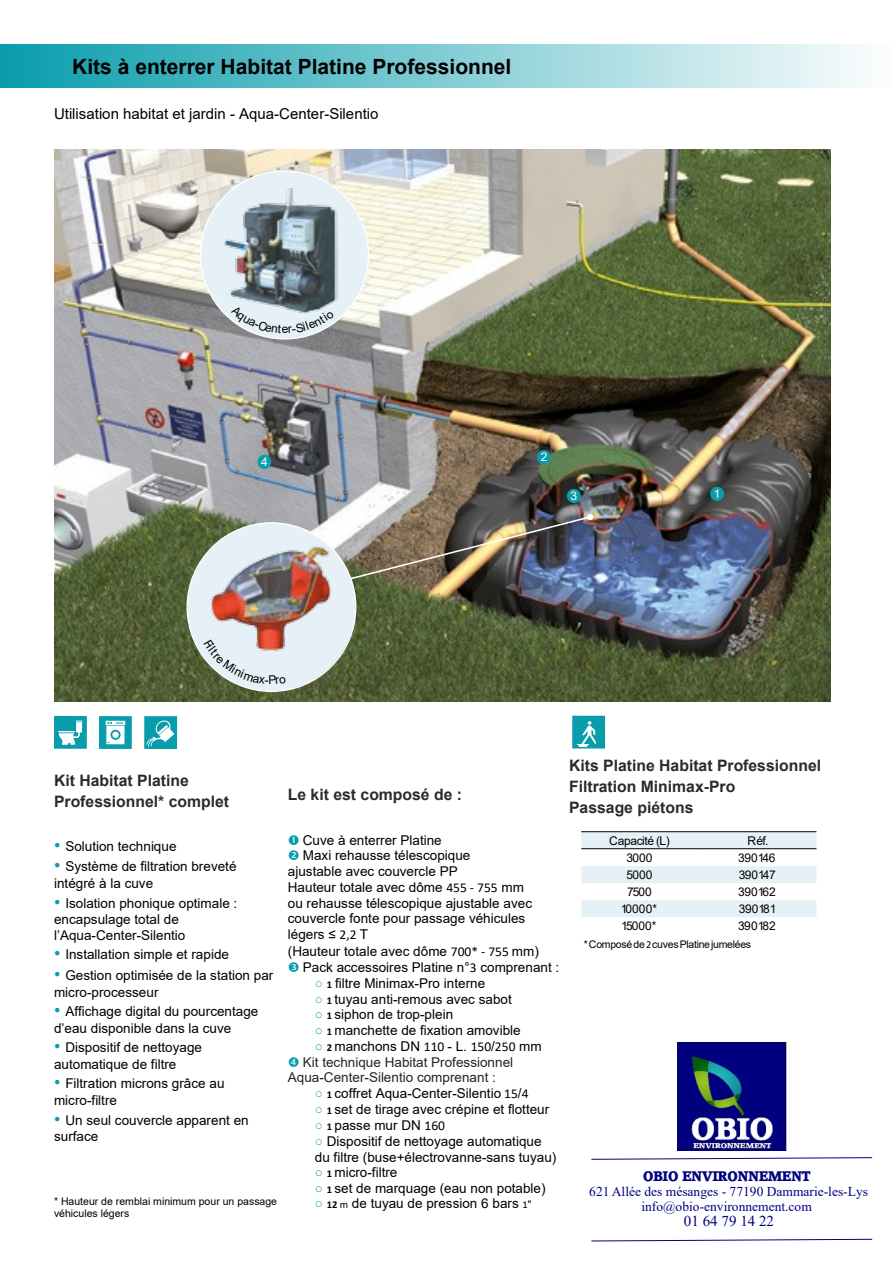
<style>
.page{position:relative;width:893px;height:1263px;background:#fff}
.page>*{position:absolute;margin:0;border:0;box-sizing:border-box;transform-origin:0 0}
.t1{font:700 21px "Arial";color:#000}
.t2{font:700 15.75px/21px "Arial";color:#2c2b2a}
.t3{font:15px "Arial";color:#000}
.t4{font:15px "Times New Roman";color:#010080}
.t5{font:13.5px/16.8px "Arial";color:#000}
.t6{font:13.5px/14.9px "Times New Roman";color:#010080;text-align:center}
.t7{font:13.5px "Arial";color:#252422}
.t8{font:13.5px "Accord Heavy SF Bold";color:#010080}
.t9{font:12px "Arial";letter-spacing:-.03em;color:#000}
.t10{font:12px "Arial";color:#fefefe}
.t11{font:10.5px/12px "Arial";color:#000}
.t12{font:10.5px "Arial";letter-spacing:-.025em;color:#000}
.s1{font-family:"Times New Roman";font-size:18px;color:#099dac}
.s2{color:#fefefe}
.s3{font-family:"Calibri"}
.s4{color:#099dac}
.s5{font-family:"Calibri";font-weight:700;font-size:10.5px}
.s6{font-family:"Calibri";font-size:10.5px}
.s7{font-size:10.5px}
</style>
<div class="page">
<div style="left:0;top:44px;width:893px;height:43px;background:linear-gradient(to right,#089dac,#fcfdfd)"></div>
<img style="left:54px;top:150px;width:776px;height:552px">
<div style="left:201px;top:171px;width:167px;height:168px;background:#e6f1f7;border-radius:50%"></div>
<img style="left:220px;top:189px;width:118px;height:125px">
<div style="left:187px;top:523px;width:169px;height:168px;background:#e6f1f7;border-radius:50%"></div>
<img style="left:187px;top:542px;width:156px;height:148px">
<img style="left:349px;top:514px;width:244px;height:66px">
<div style="left:54px;top:716px;width:33px;height:33px;background:#099dac"></div>
<svg style="left:58px;top:721px;width:25px;height:24px"></svg>
<div style="left:99px;top:716px;width:33px;height:33px;background:#099dac"></div>
<svg style="left:105px;top:720px;width:20px;height:1px"></svg>
<svg style="left:105px;top:721px;width:21px;height:24px"></svg>
<div style="left:144px;top:716px;width:33px;height:33px;background:#099dac"></div>
<svg style="left:146px;top:720px;width:29px;height:27px"></svg>
<div style="left:572px;top:716px;width:33px;height:32px;background:#099dac"></div>
<svg style="left:576px;top:721px;width:20px;height:26px"></svg>
<div style="left:710px;top:487px;width:14px;height:14px;background:#099dac;border:1px solid #099dac;border-radius:50%"></div>
<div style="left:567px;top:489px;width:13px;height:14px;background:#099dac;border:1px solid #099dac;border-radius:50%"></div>
<div style="left:537px;top:450px;width:13px;height:14px;background:#099dac;border:1px solid #099dac;border-radius:50%"></div>
<div style="left:258px;top:455px;width:13px;height:14px;background:#099dac;border:1px solid #099dac;border-radius:50%"></div>
<svg style="left:581px;top:832px;width:235px;height:85px"></svg>
<hr style="left:699px;top:831px;width:117px;height:1px;background:#000">
<hr style="left:699px;top:848px;width:117px;height:1px;background:#000">
<hr style="left:581px;top:831px;width:118px;height:1px;background:#000">
<hr style="left:581px;top:848px;width:118px;height:1px;background:#000">
<svg style="left:591px;top:1157px;width:282px;height:3px"></svg>
<svg style="left:591px;top:1238px;width:282px;height:4px"></svg>
<img style="left:677px;top:1042px;width:109px;height:108px">
<svg style="left:231px;top:306px;width:103px;height:28px"></svg>
<svg style="left:204px;top:639px;width:82px;height:45px"></svg>
<h1 class="t1" style="left:72px;top:58px;width:441px">Kits à enterrer Habitat Platine Professionnel</h1>
<p class="t3" style="left:54px;top:108px;width:326px">Utilisation habitat et jardin - Aqua-Center-Silentio</p>
<p class="t10" style="left:261px;top:457px;width:8px">4</p>
<p class="t10" style="left:541px;top:452px;width:8px">2</p>
<p class="t10" style="left:570px;top:491px;width:8px">3</p>
<p class="t10" style="left:714px;top:489px;width:8px">1</p>
<p class="t2" style="left:54px;top:771px;width:177px">Kit Habitat Platine<br>Professionnel* complet</p>
<p class="t5" style="left:54px;top:839px;width:124px"><span class="s1">•</span> Solution technique</p>
<p class="t5" style="left:54px;top:859px;width:184px"><span class="s1">•</span> Système de filtration breveté intégré à la cuve</p>
<p class="t5" style="left:54px;top:896px;width:185px"><span class="s1">•</span> Isolation phonique optimale : encapsulage total de</p>
<p class="t5" style="left:54px;top:928px;width:133px">l’Aqua-Center-Silentio</p>
<p class="t5" style="left:54px;top:947px;width:176px"><span class="s1">•</span> Installation simple et rapide</p>
<p class="t5" style="left:54px;top:968px;width:221px"><span class="s1">•</span> Gestion optimisée de la station par micro-processeur</p>
<p class="t5" style="left:54px;top:1004px;width:206px"><span class="s1">•</span> Affichage digital du pourcentage d’eau disponible dans la cuve</p>
<p class="t5" style="left:54px;top:1040px;width:149px"><span class="s1">•</span> Dispositif de nettoyage automatique de filtre</p>
<p class="t5" style="left:54px;top:1076px;width:172px"><span class="s1">•</span> Filtration microns grâce au micro-filtre</p>
<p class="t5" style="left:54px;top:1113px;width:196px"><span class="s1">•</span> Un seul couvercle apparent en surface</p>
<p class="t11" style="left:54px;top:1196px;width:225px">* Hauteur de remblai minimum pour un passage véhicules légers</p>
<p class="t2" style="left:288px;top:785px;width:176px">Le kit est composé de :</p>
<p class="t5" style="left:300px;top:833px;width:143px"><span class="s2">l</span>Cuve à enterrer Platine</p>
<p class="t5" style="left:300px;top:848px;width:172px"><span class="s2">l</span>Maxi rehausse télescopique</p>
<p class="t5" style="left:288px;top:864px;width:171px">ajustable avec couvercle PP</p>
<p class="t5" style="left:288px;top:880px;width:238px">Hauteur totale avec dôme <span class="s3">455 - 755</span> mm</p>
<p class="t5" style="left:288px;top:896px;width:246px">ou rehausse télescopique ajustable avec</p>
<p class="t5" style="left:288px;top:911px;width:239px">couvercle fonte pour passage véhicules</p>
<p class="t5" style="left:288px;top:927px;width:82px">légers ≤ <span class="s3">2,2</span> T</p>
<p class="t5" style="left:288px;top:944px;width:253px">(Hauteur totale avec dôme <span class="s3">700* - 755</span> mm)</p>
<p class="t5" style="left:300px;top:960px;width:261px"><span class="s2">l</span>Pack accessoires Platine n°<span class="s3">3</span> comprenant :</p>
<p class="t5" style="left:315px;top:976px;width:172px"><span class="s4">○</span> <span class="s5">1</span> filtre Minimax-Pro interne</p>
<p class="t5" style="left:315px;top:992px;width:198px"><span class="s4">○</span> <span class="s5">1</span> tuyau anti-remous avec sabot</p>
<p class="t5" style="left:315px;top:1007px;width:140px"><span class="s4">○</span> <span class="s5">1</span> siphon de trop-plein</p>
<p class="t5" style="left:315px;top:1023px;width:207px"><span class="s4">○</span> <span class="s5">1</span> manchette de fixation amovible</p>
<p class="t5" style="left:315px;top:1039px;width:228px"><span class="s4">○</span> <span class="s5">2</span> manchons DN <span class="s3">110</span> - L. <span class="s3">150</span>/<span class="s3">250</span> mm</p>
<p class="t7" style="left:300px;top:1057px;width:215px"><span class="s2">l</span>Kit technique Habitat Professionnel</p>
<p class="t7" style="left:288px;top:1072px;width:210px">Aqua-Center-Silentio comprenant :</p>
<p class="t5" style="left:315px;top:1086px;width:215px"><span class="s4">○</span> <span class="s5">1</span> coffret Aqua-Center-Silentio <span class="s3">15</span>/<span class="s3">4</span></p>
<p class="t5" style="left:315px;top:1102px;width:236px"><span class="s4">○</span> <span class="s5">1</span> set de tirage avec crépine et flotteur</p>
<p class="t5" style="left:315px;top:1118px;width:132px"><span class="s4">○</span> <span class="s5">1</span> passe mur DN <span class="s3">160</span></p>
<p class="t5" style="left:315px;top:1135px;width:243px;line-height:15.5px"><span class="s4">○</span> Dispositif de nettoyage automatique du filtre (buse+électrovanne-sans tuyau)</p>
<p class="t5" style="left:315px;top:1165px;width:84px"><span class="s4">○</span> <span class="s5">1</span> micro-filtre</p>
<p class="t5" style="left:315px;top:1181px;width:232px"><span class="s4">○</span> <span class="s5">1</span> set de marquage (eau non potable)</p>
<p class="t5" style="left:315px;top:1196px;width:218px"><span class="s4">○</span> <span class="s5">12</span> <span class="s6">m</span> de tuyau de pression 6 bars <span class="s6">1</span><span class="s7">"</span></p>
<p class="t2" style="left:569px;top:757px;width:254px">Kits Platine Habitat Professionnel<br>Filtration Minimax-Pro<br>Passage piétons</p>
<p class="t9" style="left:609px;top:836px;width:62px">Capacité (L)</p>
<p class="t9" style="left:747px;top:836px;width:23px">Réf.</p>
<p class="t9" style="left:626px;top:853px;width:28px">3000</p>
<p class="t9" style="left:738px;top:853px;width:39px">390146</p>
<p class="t9" style="left:627px;top:870px;width:27px">5000</p>
<p class="t9" style="left:739px;top:870px;width:39px">390147</p>
<p class="t9" style="left:627px;top:887px;width:26px">7500</p>
<p class="t9" style="left:738px;top:887px;width:39px">390162</p>
<p class="t9" style="left:621px;top:904px;width:38px">10000*</p>
<p class="t9" style="left:739px;top:904px;width:39px">390181</p>
<p class="t9" style="left:621px;top:921px;width:37px">15000*</p>
<p class="t9" style="left:738px;top:921px;width:39px">390182</p>
<p class="t12" style="left:584px;top:941px;width:169px">* Composé de <span class="s3">2</span> cuves Platine jumelées</p>
<p class="t8" style="left:643px;top:1169px;width:169px">OBIO ENVIRONNEMENT</p>
<p class="t6" style="left:589px;top:1185px;width:280px">621 Allée des mésanges - 77190 Dammarie-les-Lys info@obio-environnement.com</p>
<p class="t4" style="left:684px;top:1215px;width:92px">01 64 79 14 22</p>
</div>
